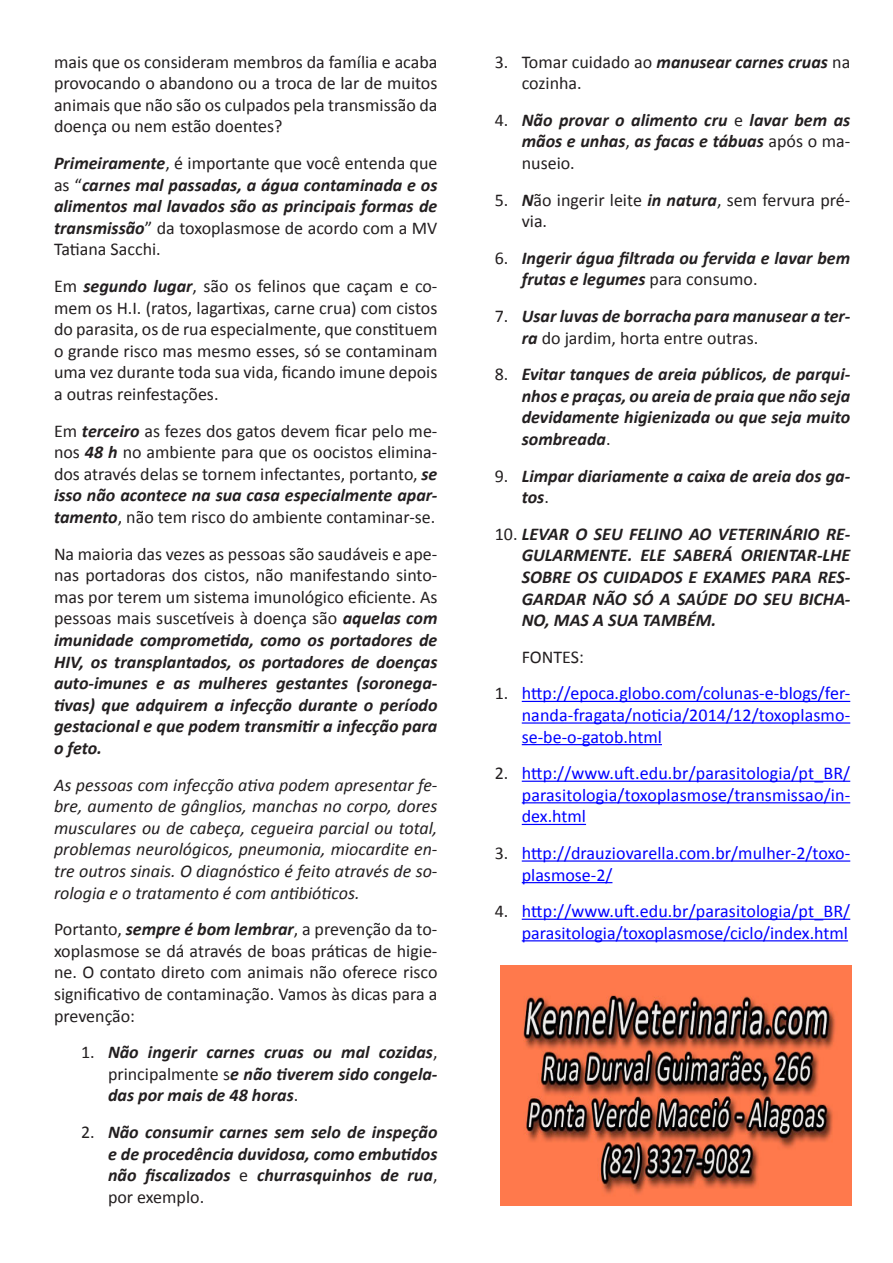
<style>
.page{position:relative;width:893px;height:1263px;background:#fff}
.page>*{position:absolute;margin:0;border:0;box-sizing:border-box;transform-origin:0 0}
.t1{font:italic 700 18px/21.6px "Calibri";color:#231f20;text-align:justify}
.t2{font:18px/21.6px "Calibri";color:#231f20;text-align:justify}
.t3{font:18px/21.6px "Calibri";color:#00f;text-align:justify}
.t4{font:italic 18px/21.6px "Calibri";color:#231f20;text-align:justify}
.s1{font-weight:400;font-style:normal}
.s2{font-weight:700;font-style:italic}
.s3{color:#231f20}
</style>
<div class="page">
<hr style="left:522px;top:701px;width:328px;height:1px;background:#00f">
<hr style="left:522px;top:722px;width:328px;height:2px;background:#00f">
<hr style="left:522px;top:744px;width:140px;height:1px;background:#00f">
<hr style="left:522px;top:781px;width:328px;height:1px;background:#00f">
<hr style="left:522px;top:802px;width:328px;height:1px;background:#00f">
<hr style="left:522px;top:824px;width:64px;height:1px;background:#00f">
<hr style="left:522px;top:860px;width:328px;height:2px;background:#00f">
<hr style="left:522px;top:882px;width:90px;height:1px;background:#00f">
<hr style="left:522px;top:919px;width:328px;height:1px;background:#00f">
<hr style="left:522px;top:940px;width:326px;height:1px;background:#00f">
<img style="left:501px;top:965px;width:350px;height:240px">
<p class="t2" style="left:54px;top:50px;width:385px">mais que os consideram membros da família e acaba provocando o abandono ou a troca de lar de muitos animais que não são os culpados pela transmissão da doença ou nem estão doentes?</p>
<p class="t1" style="left:54px;top:152px;width:385px">Primeiramente<span class="s1">, é importante que você entenda que as “</span>carnes mal passadas, a água contaminada e os alimentos mal lavados são as principais formas de transmissão<span class="s1">” da toxoplasmose de acordo com a MV Tatiana Sacchi.</span></p>
<p class="t2" style="left:54px;top:275px;width:385px">Em <span class="s2">segundo lugar</span>, são os felinos que caçam e co&shy;mem os H.I. (ratos, lagartixas, carne crua) com cistos do parasita, os de rua especialmente, que constituem o grande risco mas mesmo esses, só se contaminam uma vez durante toda sua vida, ficando imune depois a outras reinfestações.</p>
<p class="t2" style="left:54px;top:419px;width:385px">Em <span class="s2">terceiro</span> as fezes dos gatos devem ficar pelo me&shy;nos <span class="s2">48 h</span> no ambiente para que os oocistos elimina&shy;dos através delas se tornem infectantes, portanto, <span class="s2">se isso não acontece na sua casa especialmente apar&shy;tamento</span>, não tem risco do ambiente contaminar-se.</p>
<p class="t1" style="left:54px;top:542px;width:385px"><span class="s1">Na maioria das vezes as pessoas são saudáveis e ape&shy;nas portadoras dos cistos, não manifestando sinto&shy;mas por terem um sistema imunológico eficiente. As pessoas mais suscetíveis à doença são</span> aquelas com imunidade comprometida, como os portadores de HIV, os transplantados, os portadores de doenças auto-imunes e as mulheres gestantes (soronega&shy;tivas) que adquirem a infecção durante o período gestacional e que podem transmitir a infecção para o feto.</p>
<p class="t4" style="left:54px;top:773px;width:385px">As pessoas com infecção ativa podem apresentar fe&shy;bre, aumento de gânglios, manchas no corpo, dores musculares ou de cabeça, cegueira parcial ou total, problemas neurológicos, pneumonia, miocardite en&shy;tre outros sinais. O diagnóstico é feito através de so&shy;rologia e o tratamento é com antibióticos.</p>
<p class="t2" style="left:54px;top:918px;width:385px">Portanto, <span class="s2">sempre é bom lembrar</span>, a prevenção da to&shy;xoplasmose se dá através de boas práticas de higie&shy;ne. O contato direto com animais não oferece risco significativo de contaminação. Vamos às dicas para a prevenção:</p>
<p class="t1" style="left:108px;top:1041px;width:331px;text-indent:-27px"><span class="s1">1.</span> Não ingerir carnes cruas ou mal cozidas<span class="s1">, principalmente s</span>e não tiverem sido congela&shy;das por mais de 48 horas<span class="s1">.</span></p>
<p class="t1" style="left:108px;top:1121px;width:331px;text-indent:-27px"><span class="s1">2.</span> Não consumir carnes sem selo de inspeção e de procedência duvidosa, como embutidos não fiscalizados <span class="s1">e</span> churrasquinhos de rua<span class="s1">, por exemplo.</span></p>
<p class="t2" style="left:522px;top:50px;width:330px;text-indent:-27px">3. Tomar cuidado ao <span class="s2">manusear carnes cruas</span> na cozinha.</p>
<p class="t1" style="left:522px;top:108px;width:330px;text-indent:-27px"><span class="s1">4.</span> Não provar o alimento cru <span class="s1">e</span> lavar bem as mãos e unhas<span class="s1">,</span> as facas e tábuas <span class="s1">após o ma&shy;nuseio.</span></p>
<p class="t2" style="left:522px;top:188px;width:330px;text-indent:-27px">5. <span class="s2">N</span>ão ingerir leite <span class="s2">in natura</span>, sem fervura pré&shy;via.</p>
<p class="t1" style="left:522px;top:246px;width:330px;text-indent:-27px"><span class="s1">6.</span> Ingerir água filtrada ou fervida e lavar bem frutas e legumes <span class="s1">para consumo.</span></p>
<p class="t1" style="left:522px;top:305px;width:330px;text-indent:-27px"><span class="s1">7.</span> Usar luvas de borracha para manusear a ter&shy;ra <span class="s1">do jardim, horta entre outras.</span></p>
<p class="t1" style="left:522px;top:363px;width:330px;text-indent:-27px"><span class="s1">8.</span> Evitar tanques de areia públicos, de parqui&shy;nhos e praças, ou areia de praia que não seja devidamente higienizada ou que seja muito sombreada<span class="s1">.</span></p>
<p class="t1" style="left:522px;top:464px;width:330px;text-indent:-27px"><span class="s1">9.</span> Limpar diariamente a caixa de areia dos ga&shy;tos<span class="s1">.</span></p>
<p class="t1" style="left:522px;top:522px;width:330px;text-indent:-27px"><span class="s1">10.</span> LEVAR O SEU FELINO AO VETERINÁRIO RE-GULARMENTE. ELE SABERÁ ORIENTAR-LHE SOBRE OS CUIDADOS E EXAMES PARA RES-GARDAR NÃO SÓ A SAÚDE DO SEU BICHA-NO, MAS A SUA TAMBÉM.</p>
<p class="t2" style="left:522px;top:645px;width:64px">FONTES:</p>
<p class="t3" style="left:522px;top:682px;width:330px;text-indent:-27px"><span class="s3">1.</span> http://epoca.globo.com/colunas-e-blogs/fer&shy;nanda-fragata/noticia/2014/12/toxoplasmo&shy;se-be-o-gatob.html</p>
<p class="t3" style="left:522px;top:762px;width:330px;text-indent:-27px"><span class="s3">2.</span> http://www.uft.edu.br/parasitologia/pt_BR/ parasitologia/toxoplasmose/transmissao/in&shy;dex.html</p>
<p class="t3" style="left:522px;top:842px;width:330px;text-indent:-27px"><span class="s3">3.</span> http://drauziovarella.com.br/mulher-2/toxo&shy;plasmose-2/</p>
<p class="t3" style="left:495px;top:900px;width:357px;text-align:right"><span class="s3">4.</span> http://www.uft.edu.br/parasitologia/pt_BR/ parasitologia/toxoplasmose/ciclo/index.html</p>
</div>
